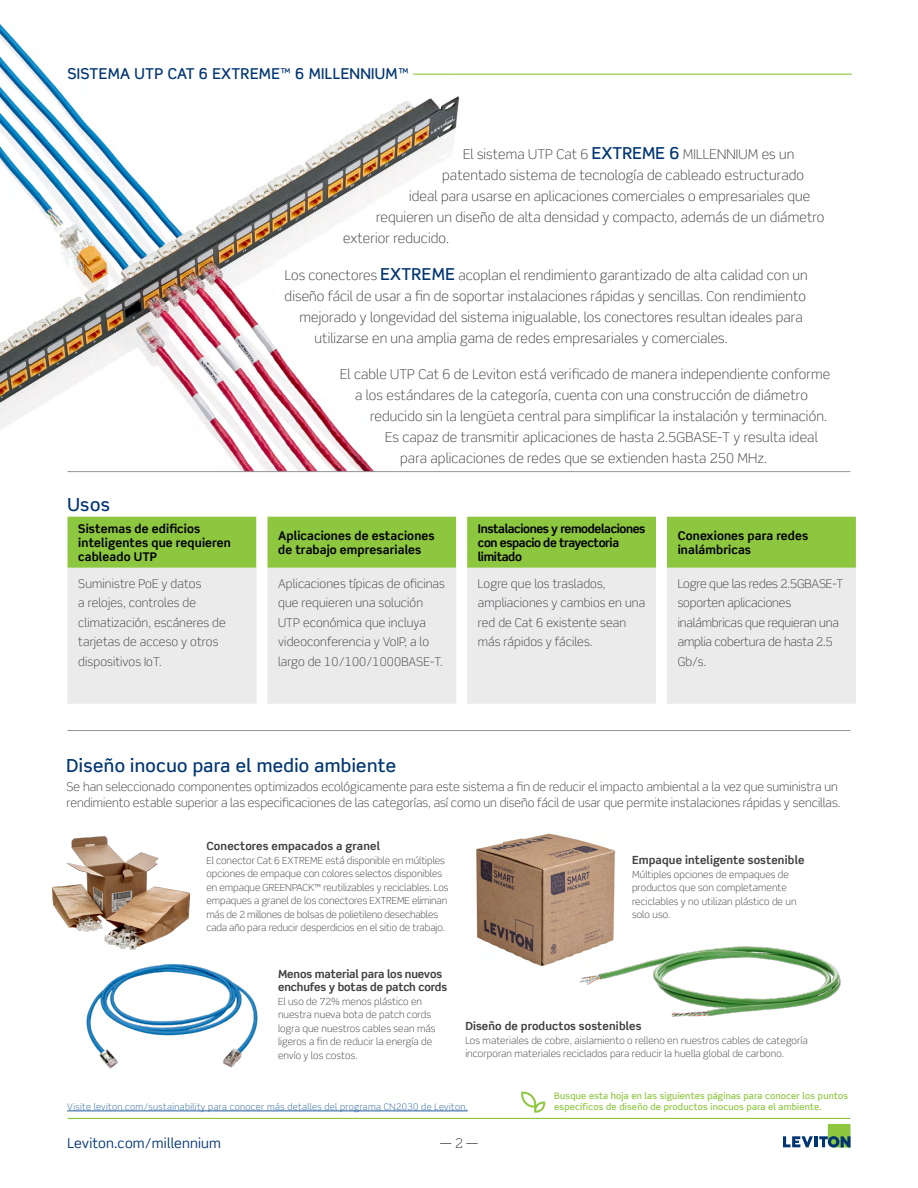
<style>
.page{position:relative;width:918px;height:1188px;background:#fff}
.page>*{position:absolute;margin:0;border:0;box-sizing:border-box;transform-origin:0 0}
.t1{font:500 18px "Scene Std";letter-spacing:.02em;color:#003573}
.t2{font:500 15px "Scene Std";letter-spacing:.02em;color:#003573}
.t3{font:300 13.5px/21px "Scene Std";letter-spacing:.01em;color:#414042;text-align:center}
.t4{font:13.5px "Scene Std";letter-spacing:.01em;color:#003573}
.t5{font:300 12px/19.5px "Scene Std";color:#414042}
.t6{font:700 12px/14.4px "Scene Std";letter-spacing:.01em;color:#000}
.t7{font:700 12px/14.4px "Scene Std";letter-spacing:-.03em;color:#000}
.t8{font:700 11.25px "Scene Std";letter-spacing:.01em;color:#414042}
.t9{font:700 11.25px/13.5px "Scene Std";letter-spacing:-.01em;color:#414042}
.t10{font:300 9.75px/13.5px "Scene Std";letter-spacing:.01em;color:#414042}
.t11{font:500 9px/10.8px "Scene Std";letter-spacing:.02em;color:#8dc63f}
.t12{font:300 9px "Scene Std";letter-spacing:.04em;color:#215e9e}
.s1{font-weight:400}
.s2{font-weight:500;font-size:16.5px;color:#003573}
</style>
<div class="page">
<img style="left:0;top:24px;width:502px;height:448px">
<hr style="left:68px;top:471px;width:782px;height:1px;background:#939598">
<div style="left:68px;top:517px;width:788px;height:51px;background:#8dc63f"></div>
<svg style="left:256px;top:517px;width:411px;height:51px;background:#96ca4f"></svg>
<div style="left:68px;top:568px;width:788px;height:136px;background:#ebebec"></div>
<hr style="left:68px;top:730px;width:782px;height:1px;background:#939598">
<img style="left:476px;top:833px;width:140px;height:133px">
<img style="left:52px;top:836px;width:139px;height:114px">
<img style="left:86px;top:964px;width:172px;height:105px">
<img style="left:567px;top:930px;width:274px;height:87px">
<hr style="left:67px;top:1111px;width:401px;height:1px;background:#215e9e">
<svg style="left:521px;top:1092px;width:24px;height:21px"></svg>
<hr style="left:413px;top:74px;width:439px;height:1px;background:#8dc63f">
<svg style="left:783px;top:1124px;width:67px;height:23px"></svg>
<hr style="left:68px;top:1118px;width:782px;height:1px;background:#8dc63f">
<p class="t2" style="left:68px;top:64px;width:343px">SISTEMA UTP CAT 6 EXTREME<span class="s1">™</span> 6 MILLENNIUM<span class="s1">™</span></p>
<p class="t3" style="left:463px;top:144px;width:333px">El sistema UTP Cat 6 <span class="s2">EXTREME 6</span> MILLENNIUM es un</p>
<p class="t3" style="left:442px;top:165px;width:364px">patentado sistema de tecnología de cableado estructurado</p>
<p class="t3" style="left:409px;top:186px;width:403px">ideal para usarse en aplicaciones comerciales o empresariales que</p>
<p class="t3" style="left:376px;top:207px;width:450px">requieren un diseño de alta densidad y compacto, además de un diámetro</p>
<p class="t3" style="left:343px;top:228px;width:107px">exterior reducido.</p>
<p class="t3" style="left:285px;top:264px;width:525px">Los conectores <span class="s2">EXTREME</span> acoplan el rendimiento garantizado de alta calidad con un</p>
<p class="t3" style="left:285px;top:285px;width:523px">diseño fácil de usar a fin de soportar instalaciones rápidas y sencillas. Con rendimiento</p>
<p class="t3" style="left:300px;top:306px;width:505px">mejorado y longevidad del sistema inigualable, los conectores resultan ideales para</p>
<p class="t3" style="left:315px;top:327px;width:415px">utilizarse en una amplia gama de redes empresariales y comerciales.</p>
<p class="t3" style="left:340px;top:364px;width:492px">El cable UTP Cat 6 de Leviton está verificado de manera independiente conforme a los estándares de la categoría, cuenta con una construcción de diámetro</p>
<p class="t3" style="left:370px;top:406px;width:458px">reducido sin la lengüeta central para simplificar la instalación y terminación.</p>
<p class="t3" style="left:385px;top:427px;width:434px">Es capaz de transmitir aplicaciones de hasta 2.5GBASE-T y resulta ideal</p>
<p class="t3" style="left:400px;top:448px;width:369px">para aplicaciones de redes que se extienden hasta 250 MHz.</p>
<h1 class="t1" style="left:68px;top:493px;width:44px">Usos</h1>
<p class="t6" style="left:78px;top:521px;width:154px">Sistemas de edificios inteligentes que requieren cableado UTP</p>
<p class="t6" style="left:278px;top:528px;width:158px">Aplicaciones de estaciones de trabajo empresariales</p>
<p class="t7" style="left:478px;top:521px;width:169px">Instalaciones y remodelaciones con espacio de trayectoria limitado</p>
<p class="t6" style="left:678px;top:528px;width:132px">Conexiones para redes inalámbricas</p>
<p class="t5" style="left:78px;top:574px;width:149px">Suministre PoE y datos<br>a relojes, controles de climatización, escáneres de tarjetas de acceso y otros dispositivos IoT.</p>
<p class="t5" style="left:278px;top:574px;width:168px">Aplicaciones típicas de oficinas que requieren una solución<br>UTP económica que incluya videoconferencia y VoIP, a lo largo de 10/100/1000BASE-T.</p>
<p class="t5" style="left:478px;top:574px;width:169px">Logre que los traslados, ampliaciones y cambios en una red de Cat 6 existente sean más rápidos y fáciles.</p>
<p class="t5" style="left:678px;top:574px;width:167px">Logre que las redes 2.5GBASE-T soporten aplicaciones inalámbricas que requieran una amplia cobertura de hasta 2.5<br>Gb/s.</p>
<h1 class="t1" style="left:67px;top:755px;width:331px">Diseño inocuo para el medio ambiente</h1>
<p class="t5" style="left:67px;top:778px;width:775px;line-height:16.5px">Se han seleccionado componentes optimizados ecológicamente para este sistema a fin de reducir el impacto ambiental a la vez que suministra un rendimiento estable superior a las especificaciones de las categorías, así como un diseño fácil de usar que permite instalaciones rápidas y sencillas.</p>
<p class="t8" style="left:206px;top:839px;width:175px">Conectores empacados a granel</p>
<p class="t10" style="left:206px;top:853px;width:244px">El conector Cat 6 EXTREME está disponible en múltiples opciones de empaque con colores selectos disponibles en empaque GREENPACK™ reutilizables y reciclables. Los empaques a granel de los conectores EXTREME eliminan más de 2 millones de bolsas de polietileno desechables cada año para reducir desperdicios en el sitio de trabajo.</p>
<p class="t9" style="left:278px;top:967px;width:171px">Menos material para los nuevos enchufes y botas de patch cords</p>
<p class="t10" style="left:278px;top:994px;width:159px">El uso de 72% menos plástico en nuestra nueva bota de patch cords logra que nuestros cables sean más ligeros a fin de reducir la energía de envío y los costos.</p>
<p class="t8" style="left:632px;top:853px;width:174px">Empaque inteligente sostenible</p>
<p class="t10" style="left:632px;top:867px;width:166px">Múltiples opciones de empaques de productos que son completamente reciclables y no utilizan plástico de un solo uso.</p>
<p class="t8" style="left:465px;top:1019px;width:178px">Diseño de productos sostenibles</p>
<p class="t10" style="left:465px;top:1034px;width:344px">Los materiales de cobre, aislamiento o relleno en nuestros cables de categoría incorporan materiales reciclados para reducir la huella global de carbono.</p>
<p class="t12" style="left:67px;top:1101px;width:402px">Visite leviton.com/sustainability para conocer más detalles del programa CN2030 de Leviton.</p>
<p class="t11" style="left:554px;top:1090px;width:295px">Busque esta hoja en las siguientes páginas para conocer los puntos específicos de diseño de productos inocuos para el ambiente.</p>
<p class="t4" style="left:68px;top:1134px;width:155px">Leviton.com/millennium</p>
<p class="t3" style="left:440px;top:1132px;width:40px">— 2 —</p>
</div>
